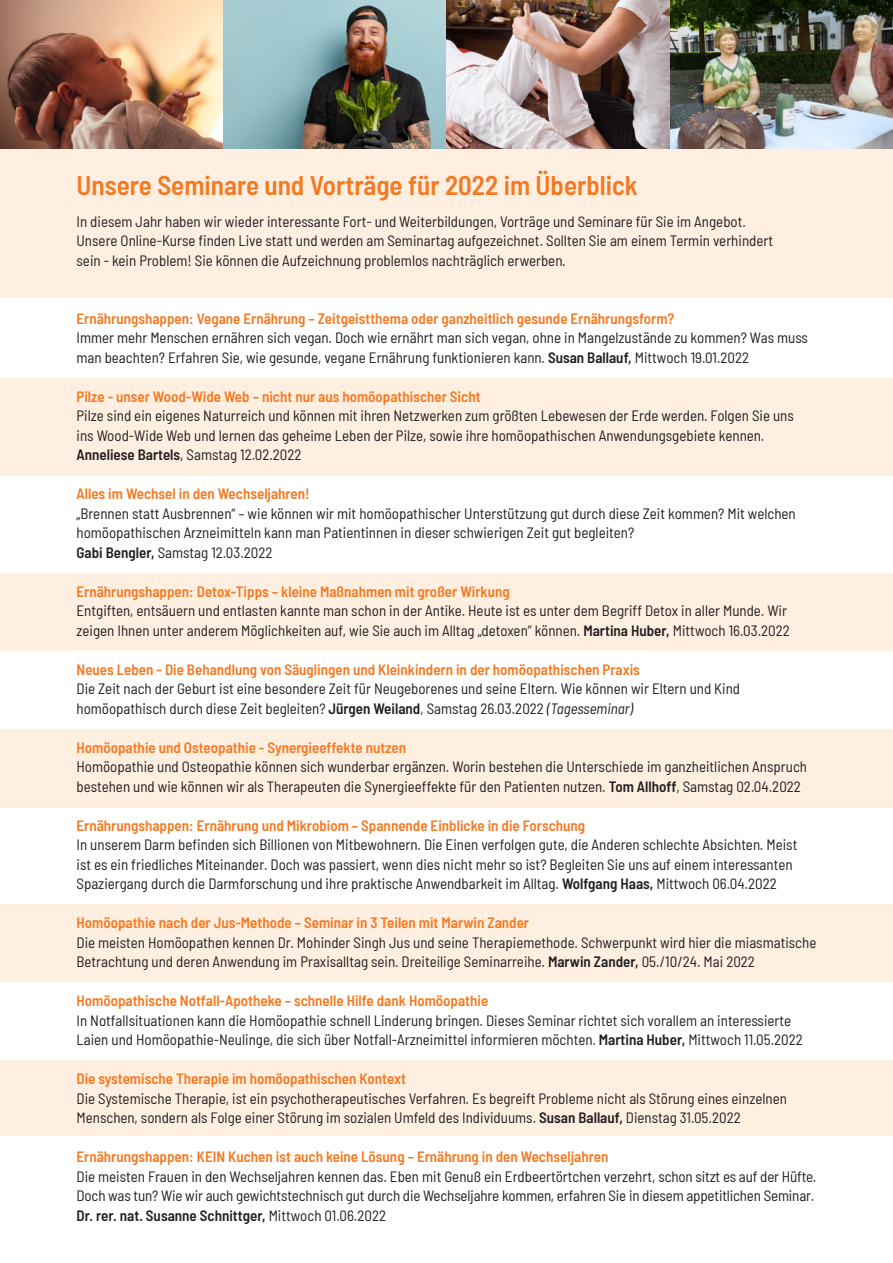
<style>
.page{position:relative;width:893px;height:1263px;background:#fff}
.page>*{position:absolute;margin:0;border:0;box-sizing:border-box;transform-origin:0 0}
.t1{font:600 semi-condensed 27px "Barlow";color:#f47921}
.t2{font:semi-condensed 15px/19.5px "Barlow";color:#231f20}
.t3{font:600 semi-condensed 15px "Barlow";color:#f47921}
.s1{font-weight:600}
.s2{font-style:italic}
</style>
<div class="page">
<div style="left:0;top:6px;width:893px;height:1257px;background:#feefe1"></div>
<div style="left:0;top:298px;width:893px;height:79px;background:#fff"></div>
<div style="left:0;top:477px;width:893px;height:96px;background:#fff"></div>
<div style="left:0;top:651px;width:893px;height:77px;background:#fff"></div>
<div style="left:0;top:982px;width:893px;height:78px;background:#fff"></div>
<div style="left:0;top:808px;width:893px;height:96px;background:#fff"></div>
<div style="left:0;top:1136px;width:893px;height:127px;background:#fff"></div>
<img style="left:0;top:0;width:893px;height:149px">
<img style="left:446px;top:0;width:224px;height:149px">
<h1 class="t1" style="left:77px;top:166px;width:563px">Unsere Seminare und Vorträge für 2022 im Überblick</h1>
<p class="t2" style="left:77px;top:211px;width:698px">In diesem Jahr haben wir wieder interessante Fort- und Weiterbildungen, Vorträge und Seminare für Sie im Angebot.<br>Unsere Online-Kurse finden Live statt und werden am Seminartag aufgezeichnet. Sollten Sie am einem Termin verhindert sein - kein Problem! Sie können die Aufzeichnung problemlos nachträglich erwerben.</p>
<p class="t3" style="left:77px;top:307px;width:599px">Ernährungshappen: Vegane Ernährung – Zeitgeistthema oder ganzheitlich gesunde Ernährungsform?</p>
<p class="t2" style="left:77px;top:327px;width:733px">Immer mehr Menschen ernähren sich vegan. Doch wie ernährt man sich vegan, ohne in Mangelzustände zu kommen? Was muss man beachten? Erfahren Sie, wie gesunde, vegane Ernährung funktionieren kann. <span class="s1">Susan Ballauf,</span> Mittwoch 19.01.2022</p>
<p class="t3" style="left:77px;top:385px;width:406px">Pilze - unser Wood-Wide Web – nicht nur aus homöopathischer Sicht</p>
<p class="t2" style="left:77px;top:405px;width:719px">Pilze sind ein eigenes Naturreich und können mit ihren Netzwerken zum größten Lebewesen der Erde werden. Folgen Sie uns ins Wood-Wide Web und lernen das geheime Leben der Pilze, sowie ihre homöopathischen Anwendungsgebiete kennen.<br><span class="s1">Anneliese Bartels</span>, Samstag 12.02.2022</p>
<p class="t3" style="left:77px;top:483px;width:235px">Alles im Wechsel in den Wechseljahren!</p>
<p class="t2" style="left:77px;top:502px;width:721px">„Brennen statt Ausbrennen“ – wie können wir mit homöopathischer Unterstützung gut durch diese Zeit kommen? Mit welchen homöopathischen Arzneimitteln kann man Patientinnen in dieser schwierigen Zeit gut begleiten?<br><span class="s1">Gabi Bengler,</span> Samstag 12.03.2022</p>
<p class="t3" style="left:77px;top:580px;width:435px">Ernährungshappen: Detox-Tipps – kleine Maßnahmen mit großer Wirkung</p>
<p class="t2" style="left:77px;top:600px;width:715px">Entgiften, entsäuern und entlasten kannte man schon in der Antike. Heute ist es unter dem Begriff Detox in aller Munde. Wir zeigen Ihnen unter anderem Möglichkeiten auf, wie Sie auch im Alltag „detoxen” können. <span class="s1">Martina Huber,</span> Mittwoch 16.03.2022</p>
<p class="t3" style="left:77px;top:658px;width:565px">Neues Leben - Die Behandlung von Säuglingen und Kleinkindern in der homöopathischen Praxis</p>
<p class="t2" style="left:77px;top:678px;width:665px">Die Zeit nach der Geburt ist eine besondere Zeit für Neugeborenes und seine Eltern. Wie können wir Eltern und Kind homöopathisch durch diese Zeit begleiten? <span class="s1">Jürgen Weiland</span>, Samstag 26.03.2022 <span class="s2">(Tagesseminar)</span></p>
<p class="t3" style="left:77px;top:736px;width:331px">Homöopathie und Osteopathie - Synergieeffekte nutzen</p>
<p class="t2" style="left:77px;top:756px;width:732px">Homöopathie und Osteopathie können sich wunderbar ergänzen. Worin bestehen die Unterschiede im ganzheitlichen Anspruch bestehen und wie können wir als Therapeuten die Synergieeffekte für den Patienten nutzen. <span class="s1">Tom Allhoff</span>, Samstag 02.04.2022</p>
<p class="t3" style="left:77px;top:814px;width:510px">Ernährungshappen: Ernährung und Mikrobiom – Spannende Einblicke in die Forschung</p>
<p class="t2" style="left:77px;top:834px;width:722px">In unserem Darm befinden sich Billionen von Mitbewohnern. Die Einen verfolgen gute, die Anderen schlechte Absichten. Meist ist es ein friedliches Miteinander. Doch was passiert, wenn dies nicht mehr so ist? Begleiten Sie uns auf einem interessanten<br>Spaziergang durch die Darmforschung und ihre praktische Anwendbarkeit im Alltag. <span class="s1">Wolfgang Haas,</span> Mittwoch 06.04.2022</p>
<p class="t3" style="left:77px;top:912px;width:454px">Homöopathie nach der Jus-Methode – Seminar in 3 Teilen mit Marwin Zander</p>
<p class="t2" style="left:77px;top:931px;width:741px">Die meisten Homöopathen kennen Dr. Mohinder Singh Jus und seine Therapiemethode. Schwerpunkt wird hier die miasmatische<br>Betrachtung und deren Anwendung im Praxisalltag sein. Dreiteilige Seminarreihe. <span class="s1">Marwin Zander,</span> 05./10/24. Mai 2022</p>
<p class="t3" style="left:77px;top:990px;width:413px">Homöopathische Notfall-Apotheke – schnelle Hilfe dank Homöopathie</p>
<p class="t2" style="left:77px;top:1009px;width:728px">In Notfallsituationen kann die Homöopathie schnell Linderung bringen. Dieses Seminar richtet sich vorallem an interessierte<br>Laien und Homöopathie-Neulinge, die sich über Notfall-Arzneimittel informieren möchten. <span class="s1">Martina Huber,</span> Mittwoch 11.05.2022</p>
<p class="t3" style="left:77px;top:1068px;width:331px">Die systemische Therapie im homöopathischen Kontext</p>
<p class="t2" style="left:77px;top:1087px;width:712px">Die Systemische Therapie, ist ein psychotherapeutisches Verfahren. Es begreift Probleme nicht als Störung eines einzelnen<br>Menschen, sondern als Folge einer Störung im sozialen Umfeld des Individuums. <span class="s1">Susan Ballauf,</span> Dienstag 31.05.2022</p>
<p class="t3" style="left:77px;top:1146px;width:533px">Ernährungshappen: KEIN Kuchen ist auch keine Lösung – Ernährung in den Wechseljahren</p>
<p class="t2" style="left:77px;top:1165px;width:741px">Die meisten Frauen in den Wechseljahren kennen das. Eben mit Genuß ein Erdbeertörtchen verzehrt, schon sitzt es auf der Hüfte.<br>Doch was tun? Wie wir auch gewichtstechnisch gut durch die Wechseljahre kommen, erfahren Sie in diesem appetitlichen Seminar.<br><span class="s1">Dr. rer. nat. Susanne Schnittger,</span> Mittwoch 01.06.2022</p>
</div>
